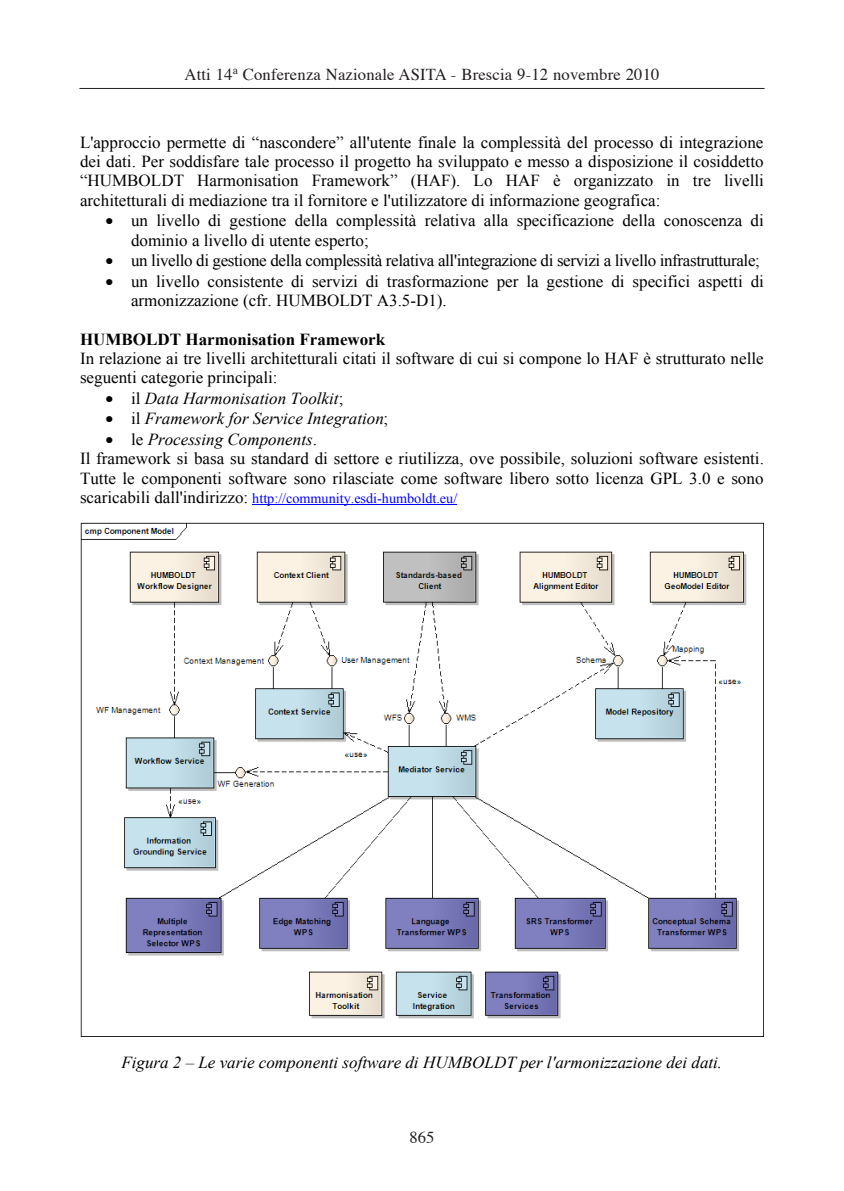
<style>
.page{position:relative;width:844px;height:1191px;background:#fff}
.page>*{position:absolute;margin:0;border:0;box-sizing:border-box;transform-origin:0 0}
.t1{font:16.8px/19.2px "Times New Roman";color:#000}
.t2{font:italic 16.8px "Times New Roman";color:#000}
.t3{font:16.8px "Times New Roman";letter-spacing:-.02em;color:#000}
.t4{font:700 16.8px "Times New Roman";color:#000}
.t5{font:16.62px "Times";letter-spacing:.01em;color:#231f20}
.t6{font:14px "Times New Roman";color:#00f}
.s1{font-style:normal}
.s2{font-style:italic}
.s3{font-size:16.8px;color:#000}
</style>
<div class="page">
<hr style="left:79px;top:88px;width:685px;height:1px;background:#231f20">
<hr style="left:252px;top:504px;width:205px;height:1px;background:#00f">
<img style="left:80px;top:523px;width:683px;height:513px">
<p class="t5" style="left:184px;top:59px;width:476px">Atti 14<sup>a</sup> Conferenza Nazionale ASITA - Brescia 9-12 novembre 2010</p>
<p class="t1" style="left:80px;top:132px;width:685px;text-align:justify">L'approccio permette di “nascondere” all'utente finale la complessità del processo di integrazione dei dati. Per soddisfare tale processo il progetto ha sviluppato e messo a disposizione il cosiddetto “HUMBOLDT Harmonisation Framework” (HAF). Lo HAF è organizzato in tre livelli architetturali di mediazione tra il fornitore e l'utilizzatore di informazione geografica:</p>
<p class="t1" style="left:131px;top:211px;width:634px;text-indent:-26px">• un livello di gestione della complessità relativa alla specificazione della conoscenza di dominio a livello di utente esperto;</p>
<p class="t3" style="left:105px;top:249px;width:655px">• un livello di gestione della complessità relativa all'integrazione di servizi a livello infrastrutturale;</p>
<p class="t1" style="left:131px;top:271px;width:634px;text-indent:-26px">• un livello consistente di servizi di trasformazione per la gestione di specifici aspetti di armonizzazione (cfr. HUMBOLDT A3.5-D1).</p>
<p class="t4" style="left:80px;top:327px;width:307px">HUMBOLDT Harmonisation Framework</p>
<p class="t1" style="left:80px;top:348px;width:685px">In relazione ai tre livelli architetturali citati il software di cui si compone lo HAF è strutturato nelle seguenti categorie principali:</p>
<p class="t2" style="left:105px;top:387px;width:239px">• <span class="s1">il</span> Data Harmonisation Toolkit<span class="s1">;</span></p>
<p class="t2" style="left:105px;top:407px;width:284px">• <span class="s1">il</span> Framework for Service Integration<span class="s1">;</span></p>
<p class="t1" style="left:80px;top:429px;width:685px;text-indent:26px">• le <span class="s2">Processing Components</span>.<br>Il framework si basa su standard di settore e riutilizza, ove possibile, soluzioni software esistenti.<br>Tutte le componenti software sono rilasciate come software libero sotto licenza GPL 3.0 e sono</p>
<p class="t6" style="left:80px;top:489px;width:379px"><span class="s3">scaricabili dall'indirizzo:</span> http://community.esdi-humboldt.eu/</p>
<p class="t2" style="left:121px;top:1050px;width:602px">Figura 2 – Le varie componenti software di HUMBOLDT per l'armonizzazione dei dati.</p>
<p class="t5" style="left:409px;top:1121px;width:27px">865</p>
</div>
